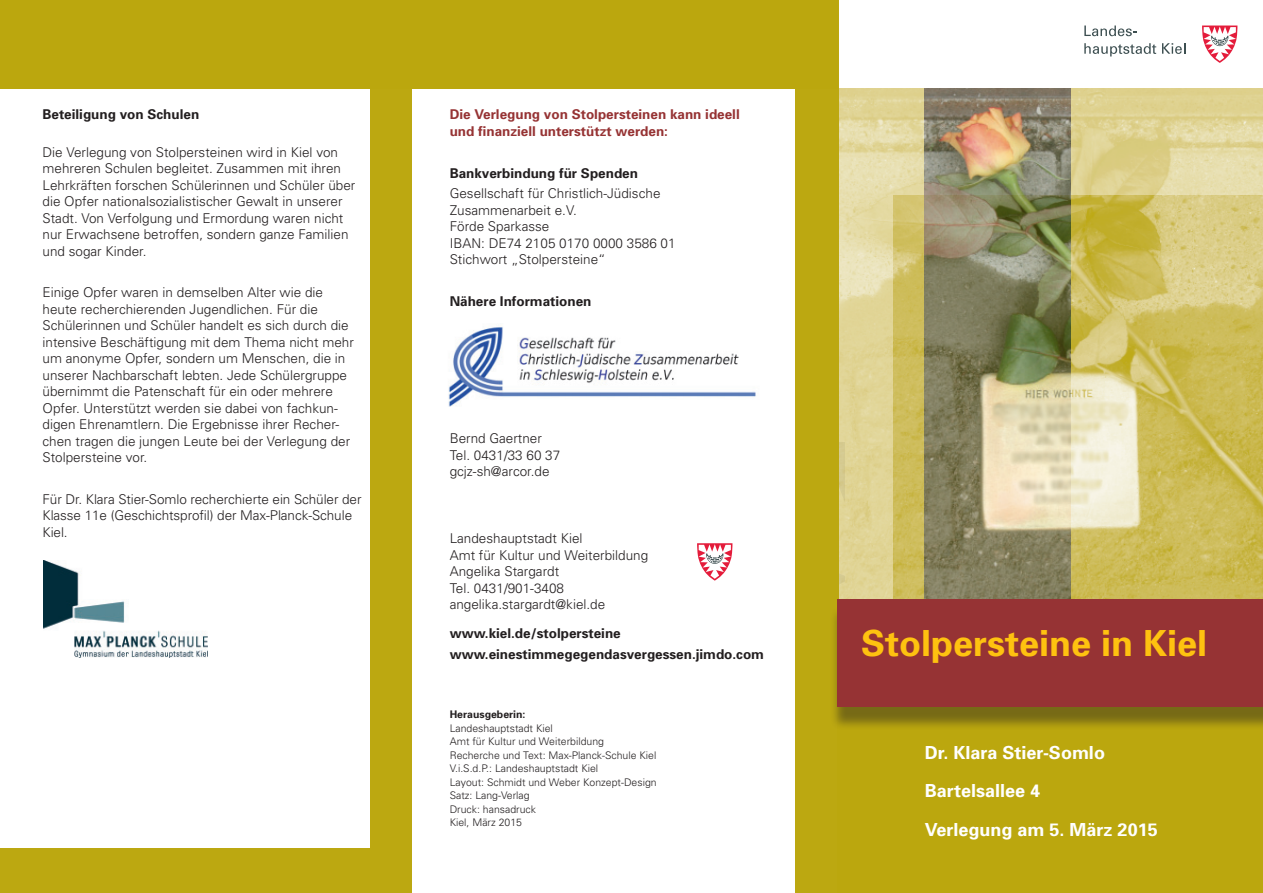
<style>
.page{position:relative;width:1263px;height:893px;background:#fff}
.page>*{position:absolute;margin:0;border:0;box-sizing:border-box;transform-origin:0 0}
.t1{font:700 36px "Univers";color:#fec210}
.t2{font:700 18px/38.5px "Univers";color:#fff}
.t3{font:300 13.5px/16.5px "Univers";color:#231f20}
.t4{font:700 13.5px/20.7px "Univers";color:#231f20}
.t5{font:700 13.5px/16.5px "Univers";color:#963334}
.t6{font:300 10.5px/13.5px "Univers";color:#231f20}
.t7{font:700 10.5px "Univers";color:#231f20}
</style>
<div class="page">
<img style="left:838px;top:88px;width:425px;height:512px">
<div style="left:0;top:0;width:838px;height:893px;background:#bca811"></div>
<svg style="left:1084px;top:43px;width:72px;height:13px"></svg>
<svg style="left:1162px;top:43px;width:23px;height:11px"></svg>
<svg style="left:1084px;top:26px;width:53px;height:10px"></svg>
<svg style="left:1202px;top:26px;width:35px;height:37px"></svg>
<div style="left:838px;top:707px;width:425px;height:186px;background:#bba70e"></div>
<div style="left:0;top:88px;width:370px;height:760px;background:#fff"></div>
<div style="left:412px;top:88px;width:383px;height:805px;background:#fff"></div>
<img style="left:448px;top:327px;width:308px;height:80px">
<img style="left:893px;top:195px;width:370px;height:405px">
<img style="left:925px;top:88px;width:145px;height:512px">
<div style="left:829px;top:606px;width:434px;height:124px;background:#231f20;opacity:.45"></div>
<div style="left:838px;top:600px;width:425px;height:107px;background:#963334"></div>
<svg style="left:697px;top:543px;width:35px;height:38px"></svg>
<img style="left:44px;top:560px;width:164px;height:97px">
<p class="t4" style="left:43px;top:104px;width:158px">Beteiligung von Schulen</p>
<p class="t3" style="left:43px;top:143px;width:314px">Die Verlegung von Stolpersteinen wird in Kiel von mehreren Schulen begleitet. Zusammen mit ihren Lehrkräften forschen Schülerinnen und Schüler über die Opfer nationalsozialistischer Gewalt in unserer Stadt. Von Verfolgung und Ermordung waren nicht nur Erwachsene betroffen, sondern ganze Familien und sogar Kinder.</p>
<p class="t3" style="left:43px;top:284px;width:313px">Einige Opfer waren in demselben Alter wie die heute recherchierenden Jugendlichen. Für die Schülerinnen und Schüler handelt es sich durch die intensive Beschäftigung mit dem Thema nicht mehr um anonyme Opfer, sondern um Menschen, die in unserer Nachbarschaft lebten. Jede Schülergruppe übernimmt die Patenschaft für ein oder mehrere Opfer. Unterstützt werden sie dabei von fachkun&shy;digen Ehrenamtlern. Die Ergebnisse ihrer Recher&shy;chen tragen die jungen Leute bei der Verlegung der Stolpersteine vor.</p>
<p class="t3" style="left:43px;top:490px;width:320px">Für Dr. Klara Stier-Somlo recherchierte ein Schüler der<br>Klasse 11e (Geschichtsprofil) der Max-Planck-Schule<br>Kiel.</p>
<p class="t5" style="left:450px;top:106px;width:292px">Die Verlegung von Stolpersteinen kann ideell und finanziell unterstützt werden:</p>
<p class="t4" style="left:450px;top:162px;width:190px">Bankverbindung für Spenden</p>
<p class="t3" style="left:450px;top:185px;width:227px">Gesellschaft für Christlich-Jüdische<br>Zusammenarbeit e.V.<br>Förde Sparkasse<br>IBAN: DE74 2105 0170 0000 3586 01<br>Stichwort „Stolpersteine“</p>
<p class="t4" style="left:450px;top:290px;width:143px">Nähere Informationen</p>
<p class="t3" style="left:450px;top:430px;width:112px">Bernd Gaertner<br>Tel. 0431/33 60 37 gcjz-sh@arcor.de</p>
<p class="t3" style="left:450px;top:530px;width:200px">Landeshauptstadt Kiel<br>Amt für Kultur und Weiterbildung<br>Angelika Stargardt<br>Tel. 0431/901-3408 angelika.stargardt@kiel.de</p>
<p class="t4" style="left:450px;top:623px;width:316px">www.kiel.de/stolpersteine www.einestimmegegendasvergessen.jimdo.com</p>
<p class="t7" style="left:450px;top:708px;width:77px">Herausgeberin:</p>
<p class="t6" style="left:450px;top:721px;width:208px">Landeshauptstadt Kiel<br>Amt für Kultur und Weiterbildung<br>Recherche und Text: Max-Planck-Schule Kiel<br>V.i.S.d.P.: Landeshauptstadt Kiel<br>Layout: Schmidt und Weber Konzept-Design<br>Satz: Lang-Verlag<br>Druck: hansadruck<br>Kiel, März 2015</p>
<h1 class="t1" style="left:861px;top:620px;width:348px">Stolpersteine in Kiel</h1>
<h2 class="t2" style="left:925px;top:733px;width:234px">Dr. Klara Stier-Somlo<br>Bartelsallee 4<br>Verlegung am 5. März 2015</h2>
</div>
